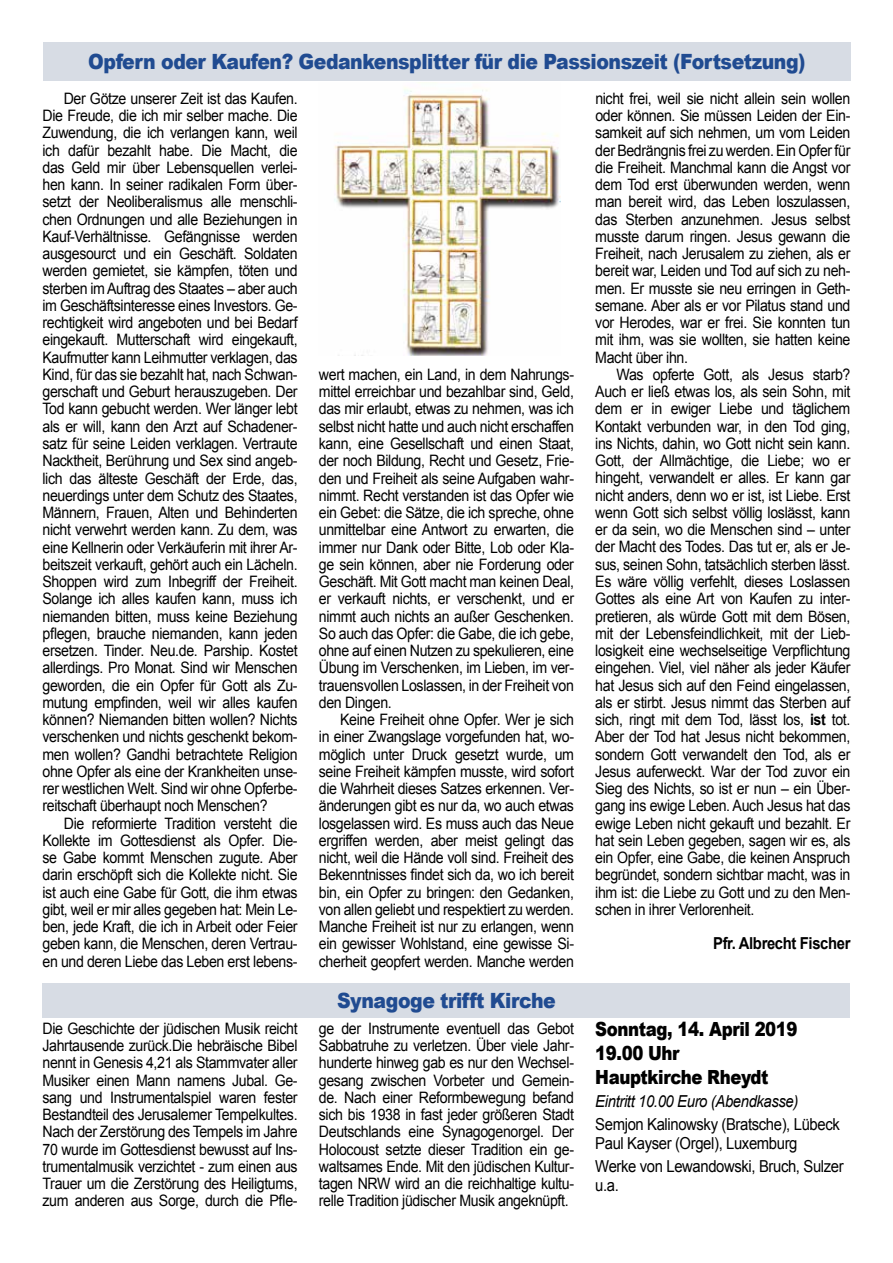
<style>
.page{position:relative;width:893px;height:1263px;background:#fff}
.page>*{position:absolute;margin:0;border:0;box-sizing:border-box;transform-origin:0 0}
.t1{font:900 21px "Arial";letter-spacing:-.025em;color:#204b91;scale:.9 1}
.t2{font:900 19.5px/24px "Arial";letter-spacing:-.025em;color:#000;scale:.85 1}
.t3{font:16.5px/18.8px "Arial";letter-spacing:-.025em;color:#000;scale:.9 1}
.t4{font:italic 16.5px "Arial";letter-spacing:-.025em;color:#000;scale:.9 1}
.t5{font:700 16.5px "Arial";letter-spacing:-.025em;color:#000;scale:.9 1}
.t6{font:15.75px/17.2px "Arial";letter-spacing:-.025em;color:#000;text-align:justify;scale:.9 1}
.s1{font-weight:700}
</style>
<div class="page">
<div style="left:43px;top:43px;width:808px;height:38px;background:#d7dce4"></div>
<img style="left:334px;top:87px;width:226px;height:268px">
<div style="left:43px;top:983px;width:807px;height:34px;background:#d7dce4"></div>
<h1 class="t1" style="left:88px;top:46px;width:798px">Opfern oder Kaufen? Gedankensplitter für die Passionszeit (Fortsetzung)</h1>
<p class="t6" style="left:43px;top:90px;width:285px;text-indent:21px">Der Götze unserer Zeit ist das Kaufen.<br>Die Freude, die ich mir selber mache. Die Zuwendung, die ich verlangen kann, weil ich dafür bezahlt habe. Die Macht, die das Geld mir über Lebensquellen verlei&shy;hen kann. In seiner radikalen Form über&shy;setzt der Neoliberalismus alle menschli&shy;chen Ordnungen und alle Beziehungen in Kauf-Verhältnisse. Gefängnisse werden ausgesourct und ein Geschäft. Soldaten werden gemietet, sie kämpfen, töten und sterben im Auftrag des Staates – aber auch im Geschäftsinteresse eines Investors. Ge&shy;rechtigkeit wird angeboten und bei Bedarf eingekauft. Mutterschaft wird eingekauft, Kaufmutter kann Leihmutter verklagen, das Kind, für das sie bezahlt hat, nach Schwan&shy;gerschaft und Geburt herauszugeben. Der Tod kann gebucht werden. Wer länger lebt als er will, kann den Arzt auf Schadener&shy;satz für seine Leiden verklagen. Vertraute Nacktheit, Berührung und Sex sind angeb&shy;lich das älteste Geschäft der Erde, das, neuerdings unter dem Schutz des Staates, Männern, Frauen, Alten und Behinderten nicht verwehrt werden kann. Zu dem, was eine Kellnerin oder Verkäuferin mit ihrer Ar&shy;beitszeit verkauft, gehört auch ein Lächeln.<br>Shoppen wird zum Inbegriff der Freiheit.<br>Solange ich alles kaufen kann, muss ich niemanden bitten, muss keine Beziehung pflegen, brauche niemanden, kann jeden ersetzen. Tinder. Neu.de. Parship. Kostet allerdings. Pro Monat. Sind wir Menschen geworden, die ein Opfer für Gott als Zu&shy;mutung empfinden, weil wir alles kaufen können? Niemanden bitten wollen? Nichts verschenken und nichts geschenkt bekom&shy;men wollen? Gandhi betrachtete Religion ohne Opfer als eine der Krankheiten unse&shy;rer westlichen Welt. Sind wir ohne Opferbe&shy;reitschaft überhaupt noch Menschen?</p>
<p class="t6" style="left:43px;top:814px;width:285px;text-indent:21px">Die reformierte Tradition versteht die Kollekte im Gottesdienst als Opfer. Die&shy;se Gabe kommt Menschen zugute. Aber darin erschöpft sich die Kollekte nicht. Sie ist auch eine Gabe für Gott, die ihm etwas gibt, weil er mir alles gegeben hat: Mein Le&shy;ben, jede Kraft, die ich in Arbeit oder Feier geben kann, die Menschen, deren Vertrau&shy;en und deren Liebe das Leben erst lebens-</p>
<p class="t6" style="left:319px;top:366px;width:285px">wert machen, ein Land, in dem Nahrungs&shy;mittel erreichbar und bezahlbar sind, Geld, das mir erlaubt, etwas zu nehmen, was ich selbst nicht hatte und auch nicht erschaffen kann, eine Gesellschaft und einen Staat, der noch Bildung, Recht und Gesetz, Frie&shy;den und Freiheit als seine Aufgaben wahr&shy;nimmt. Recht verstanden ist das Opfer wie ein Gebet: die Sätze, die ich spreche, ohne unmittelbar eine Antwort zu erwarten, die immer nur Dank oder Bitte, Lob oder Kla&shy;ge sein können, aber nie Forderung oder Geschäft. Mit Gott macht man keinen Deal, er verkauft nichts, er verschenkt, und er nimmt auch nichts an außer Geschenken.<br>So auch das Opfer: die Gabe, die ich gebe, ohne auf einen Nutzen zu spekulieren, eine Übung im Verschenken, im Lieben, im ver&shy;trauensvollen Loslassen, in der Freiheit von den Dingen.</p>
<p class="t6" style="left:319px;top:711px;width:285px;text-indent:21px">Keine Freiheit ohne Opfer. Wer je sich in einer Zwangslage vorgefunden hat, wo&shy;möglich unter Druck gesetzt wurde, um seine Freiheit kämpfen musste, wird sofort die Wahrheit dieses Satzes erkennen. Ver&shy;änderungen gibt es nur da, wo auch etwas losgelassen wird. Es muss auch das Neue ergriffen werden, aber meist gelingt das nicht, weil die Hände voll sind. Freiheit des Bekenntnisses findet sich da, wo ich bereit bin, ein Opfer zu bringen: den Gedanken, von allen geliebt und respektiert zu werden.<br>Manche Freiheit ist nur zu erlangen, wenn ein gewisser Wohlstand, eine gewisse Si&shy;cherheit geopfert werden. Manche werden</p>
<h1 class="t1" style="left:337px;top:985px;width:244px">Synagoge trifft Kirche</h1>
<p class="t6" style="left:595px;top:90px;width:285px">nicht frei, weil sie nicht allein sein wollen oder können. Sie müssen Leiden der Ein&shy;samkeit auf sich nehmen, um vom Leiden der Bedrängnis frei zu werden. Ein Opfer für die Freiheit. Manchmal kann die Angst vor dem Tod erst überwunden werden, wenn man bereit wird, das Leben loszulassen, das Sterben anzunehmen. Jesus selbst musste darum ringen. Jesus gewann die Freiheit, nach Jerusalem zu ziehen, als er bereit war, Leiden und Tod auf sich zu neh&shy;men. Er musste sie neu erringen in Geth&shy;semane. Aber als er vor Pilatus stand und vor Herodes, war er frei. Sie konnten tun mit ihm, was sie wollten, sie hatten keine Macht über ihn.</p>
<p class="t6" style="left:595px;top:366px;width:285px;text-indent:21px">Was opferte Gott, als Jesus starb?<br>Auch er ließ etwas los, als sein Sohn, mit dem er in ewiger Liebe und täglichem Kontakt verbunden war, in den Tod ging, ins Nichts, dahin, wo Gott nicht sein kann.<br>Gott, der Allmächtige, die Liebe; wo er hingeht, verwandelt er alles. Er kann gar nicht anders, denn wo er ist, ist Liebe. Erst wenn Gott sich selbst völlig loslässt, kann er da sein, wo die Menschen sind – unter der Macht des Todes. Das tut er, als er Je&shy;sus, seinen Sohn, tatsächlich sterben lässt.<br>Es wäre völlig verfehlt, dieses Loslassen Gottes als eine Art von Kaufen zu inter&shy;pretieren, als würde Gott mit dem Bösen, mit der Lebensfeindlichkeit, mit der Lieb&shy;losigkeit eine wechselseitige Verpflichtung eingehen. Viel, viel näher als jeder Käufer hat Jesus sich auf den Feind eingelassen, als er stirbt. Jesus nimmt das Sterben auf sich, ringt mit dem Tod, lässt los, <span class="s1">ist</span> tot.<br>Aber der Tod hat Jesus nicht bekommen, sondern Gott verwandelt den Tod, als er Jesus auferweckt. War der Tod zuvor ein Sieg des Nichts, so ist er nun – ein Über&shy;gang ins ewige Leben. Auch Jesus hat das ewige Leben nicht gekauft und bezahlt. Er hat sein Leben gegeben, sagen wir es, als ein Opfer, eine Gabe, die keinen Anspruch begründet, sondern sichtbar macht, was in ihm ist: die Liebe zu Gott und zu den Men&shy;schen in ihrer Verlorenheit.</p>
<p class="t5" style="left:713px;top:932px;width:154px">Pfr. Albrecht Fischer</p>
<p class="t6" style="left:43px;top:1020px;width:285px">Die Geschichte der jüdischen Musik reicht Jahrtausende zurück.Die hebräische Bibel nennt in Genesis 4,21 als Stammvater aller Musiker einen Mann namens Jubal. Ge&shy;sang und Instrumentalspiel waren fester Bestandteil des Jerusalemer Tempelkultes.<br>Nach der Zerstörung des Tempels im Jahre 70 wurde im Gottesdienst bewusst auf Ins&shy;trumentalmusik verzichtet - zum einen aus Trauer um die Zerstörung des Heiligtums, zum anderen aus Sorge, durch die Pfle-</p>
<p class="t6" style="left:319px;top:1020px;width:285px">ge der Instrumente eventuell das Gebot Sabbatruhe zu verletzen. Über viele Jahr&shy;hunderte hinweg gab es nur den Wechsel&shy;gesang zwischen Vorbeter und Gemein&shy;de. Nach einer Reformbewegung befand sich bis 1938 in fast jeder größeren Stadt Deutschlands eine Synagogenorgel. Der Holocoust setzte dieser Tradition ein ge&shy;waltsames Ende. Mit den jüdischen Kultur&shy;tagen NRW wird an die reichhaltige kultu&shy;relle Tradition jüdischer Musik angeknüpft.</p>
<p class="t2" style="left:595px;top:1017px;width:240px">Sonntag, 14. April 2019<br>19.00 Uhr<br>Hauptkirche Rheydt</p>
<p class="t4" style="left:595px;top:1091px;width:227px">Eintritt 10.00 Euro (Abendkasse)</p>
<p class="t3" style="left:595px;top:1115px;width:273px">Semjon Kalinowsky (Bratsche), Lübeck<br>Paul Kayser (Orgel), Luxemburg</p>
<p class="t3" style="left:595px;top:1157px;width:277px">Werke von Lewandowski, Bruch, Sulzer u.a.</p>
</div>
